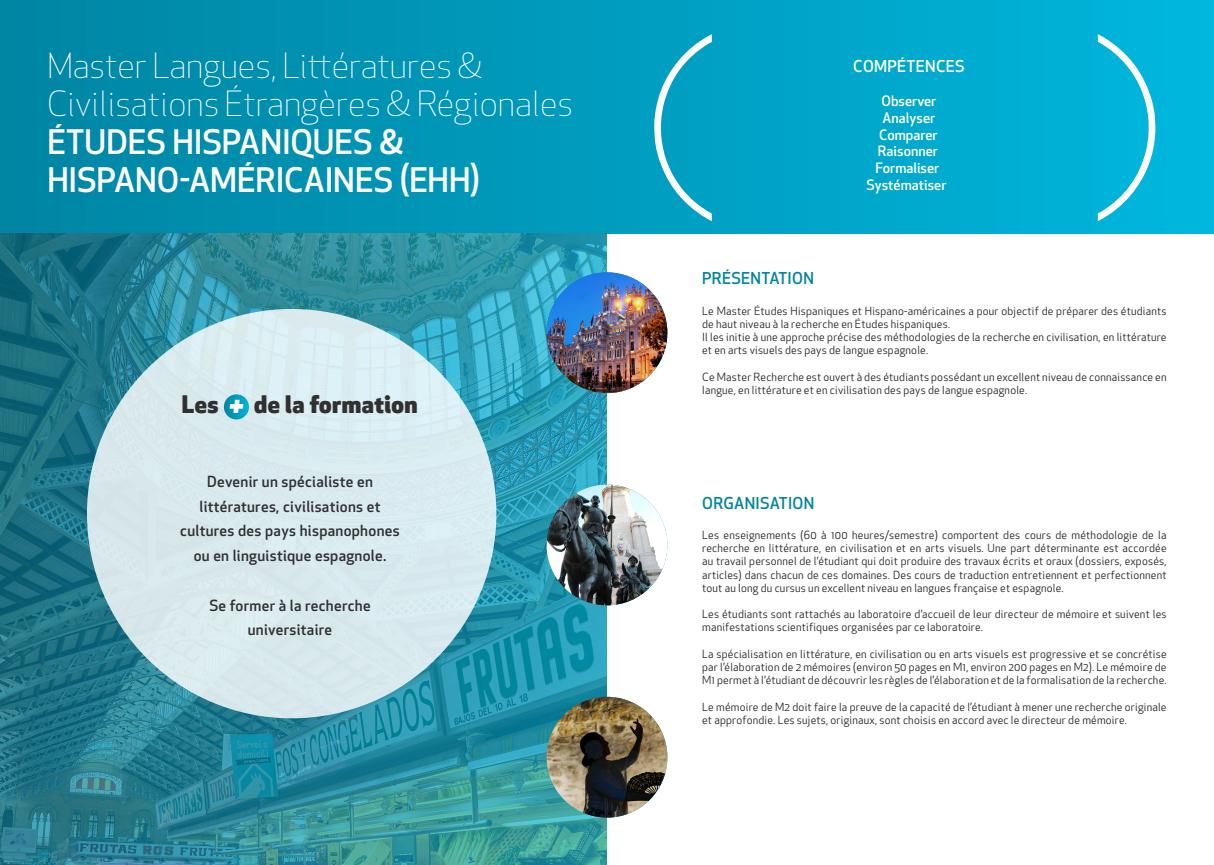
<style>
.page{position:relative;width:1214px;height:865px;background:#fff}
.page>*{position:absolute;margin:0;border:0;box-sizing:border-box;transform-origin:0 0}
.t1{font:300 34px/38px "Apex New";color:#fff}
.t2{font:500 33px/38px "Apex New";letter-spacing:-.005em;color:#fff}
.t3{font:italic 800 25.3px "Apex New";color:#fff}
.t4{font:800 23.6px "Apex New";letter-spacing:.02em;color:#312f30}
.t5{font:500 16px "Apex New";letter-spacing:.02em;color:#0085a3}
.t6{font:500 16px "Apex New";letter-spacing:.02em;color:#fff}
.t7{font:500 15px/24.8px "Apex New";letter-spacing:.02em;color:#312f30;text-align:center}
.t8{font:500 14px "Apex New";color:#fff}
.t9{font:11px/13.2px "Apex New";letter-spacing:.02em;color:#231f20}
</style>
<div class="page">
<div style="left:0;top:0;width:1213px;height:234px;background:linear-gradient(to right,#0084a2,#00b6dd)"></div>
<img style="left:0;top:234px;width:607px;height:631px">
<img style="left:546px;top:272px;width:121px;height:121px;border-radius:60px">
<img style="left:546px;top:484px;width:121px;height:121px;border-radius:60px">
<img style="left:546px;top:696px;width:121px;height:121px;border-radius:60px">
<svg style="left:654px;top:34px;width:57px;height:187px;background:#22acca"></svg>
<svg style="left:1097px;top:34px;width:58px;height:187px;background:#21bdde"></svg>
<div style="left:87px;top:309px;width:409px;height:409px;background:#d9eaee;border-radius:50%"></div>
<svg style="left:224px;top:394px;width:25px;height:25px"></svg>
<p class="t1" style="left:47px;top:47px;width:527px">Master Langues, Littératures &amp;<br>Civilisations Étrangères &amp; Régionales</p>
<p class="t2" style="left:47px;top:123px;width:434px">ÉTUDES HISPANIQUES &amp;<br>HISPANO-AMÉRICAINES (EHH)</p>
<p class="t4" style="left:182px;top:388px;width:38px">Les</p>
<p class="t3" style="left:229px;top:388px;width:17px">+</p>
<p class="t4" style="left:254px;top:388px;width:165px">de la formation</p>
<p class="t7" style="left:180px;top:468px;width:221px">Devenir un spécialiste en littératures, civilisations et cultures des pays hispanophones ou en linguistique espagnole.</p>
<p class="t7" style="left:209px;top:592px;width:163px">Se former à la recherche universitaire</p>
<p class="t5" style="left:702px;top:268px;width:113px">PRÉSENTATION</p>
<p class="t6" style="left:853px;top:56px;width:113px">COMPÉTENCES</p>
<p class="t8" style="left:881px;top:91px;width:56px">Observer</p>
<p class="t8" style="left:882px;top:108px;width:54px">Analyser</p>
<p class="t8" style="left:879px;top:125px;width:60px">Comparer</p>
<p class="t8" style="left:877px;top:142px;width:62px">Raisonner</p>
<p class="t8" style="left:875px;top:159px;width:65px">Formaliser</p>
<p class="t8" style="left:866px;top:175px;width:82px">Systématiser</p>
<p class="t9" style="left:702px;top:304px;width:466px">Le Master Études Hispaniques et Hispano-américaines a pour objectif de préparer des étudiants de haut niveau à la recherche en Études hispaniques.</p>
<p class="t9" style="left:702px;top:330px;width:466px">Il les initie à une approche précise des méthodologies de la recherche en civilisation, en littérature et en arts visuels des pays de langue espagnole.</p>
<p class="t9" style="left:702px;top:370px;width:466px">Ce Master Recherche est ouvert à des étudiants possédant un excellent niveau de connaissance en langue, en littérature et en civilisation des pays de langue espagnole.</p>
<p class="t5" style="left:702px;top:492px;width:114px">ORGANISATION</p>
<p class="t9" style="left:702px;top:528px;width:466px;text-align:justify">Les enseignements (60 à 100 heures/semestre) comportent des cours de méthodologie de la recherche en littérature, en civilisation et en arts visuels. Une part déterminante est accordée au travail personnel de l’étudiant qui doit produire des travaux écrits et oraux (dossiers, exposés, articles) dans chacun de ces domaines. Des cours de traduction entretiennent et perfectionnent tout au long du cursus un excellent niveau en langues française et espagnole.</p>
<p class="t9" style="left:702px;top:607px;width:466px">Les étudiants sont rattachés au laboratoire d’accueil de leur directeur de mémoire et suivent les manifestations scientifiques organisées par ce laboratoire.</p>
<p class="t9" style="left:702px;top:647px;width:466px;text-align:justify">La spécialisation en littérature, en civilisation ou en arts visuels est progressive et se concrétise par l’élaboration de 2 mémoires (environ 50 pages en M1, environ 200 pages en M2). Le mémoire de M1 permet à l’étudiant de découvrir les règles de l’élaboration et de la formalisation de la recherche.</p>
<p class="t9" style="left:702px;top:700px;width:466px">Le mémoire de M2 doit faire la preuve de la capacité de l’étudiant à mener une recherche originale et approfondie. Les sujets, originaux, sont choisis en accord avec le directeur de mémoire.</p>
</div>
